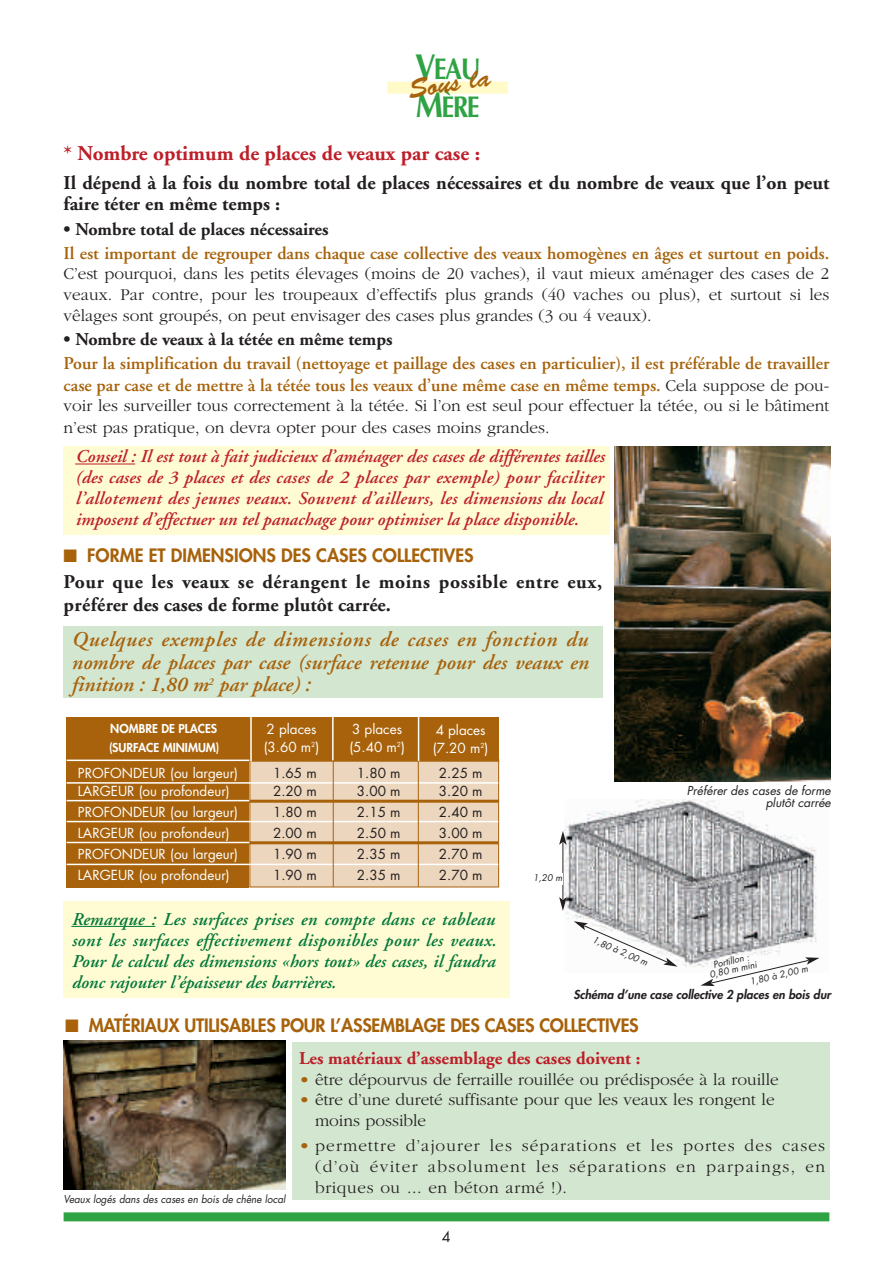
<style>
.page{position:relative;width:893px;height:1263px;background:#fff}
.page>*{position:absolute;margin:0;border:0;box-sizing:border-box;transform-origin:0 0}
.t1{font:700 30px/37.5px "Optima";letter-spacing:-.055em;color:#2da343;scale:.85 1}
.t2{font:27px "Brush Script";color:#a7620b}
.t3{font:italic 600 21px/22.5px "Adobe Garamond";color:#a7620b;text-align:justify}
.t4{font:700 21px "Adobe Garamond";color:#bd1f29}
.t5{font:700 19.5px/21px "Adobe Garamond";color:#231f20}
.t6{font:700 19.5px/22.5px "Adobe Garamond";letter-spacing:.03em;color:#231f20}
.t7{font:600 18px/21.6px "Adobe Garamond";color:#a7620b}
.t8{font:italic 600 18px/21px "Adobe Garamond";color:#bd1f29;text-align:justify}
.t9{font:italic 600 18px/21px "Adobe Garamond";color:#00783a;text-align:justify}
.t10{font:800 18px "Futura";letter-spacing:-.01em;color:#a7620b}
.t11{font:700 18px "Adobe Garamond";color:#231f20}
.t12{font:700 18px "Adobe Garamond";color:#bd1f29}
.t13{font:300 17.25px/20.7px "Garamond";color:#231f20;text-align:justify}
.t14{font:italic 14.4px "Futura";color:#231f20}
.t15{font:italic 13.5px/17.7px "Futura";color:#fff}
.t16{font:italic 13.5px "Futura";color:#231f20}
.t17{font:italic 800 12px "Futura";color:#231f20}
.t18{font:italic 12px/12px "Futura";color:#231f20;text-align:right}
.t19{font:800 12px/18.8px "Futura";color:#fff}
.t20{font:italic 10.5px "Futura";color:#231f20;scale:.95 1}
.t21{font:italic 9px/9px "Futura";color:#231f20;text-align:center}
.s1{font-size:36px}
.s2{font-family:"Garamond";font-weight:300;font-size:17.25px;color:#231f20}
.s3{color:#a7620b}
</style>
<div class="page">
<div style="left:292px;top:1042px;width:537px;height:158px;background:#d3e6d0"></div>
<div style="left:64px;top:901px;width:446px;height:96px;background:#fffbd2"></div>
<div style="left:64px;top:626px;width:539px;height:72px;background:#d3e6d0"></div>
<div style="left:387px;top:82px;width:121px;height:12px;background:#fffac7"></div>
<div style="left:64px;top:1212px;width:765px;height:9px;background:#2da343"></div>
<div style="left:64px;top:446px;width:546px;height:89px;background:#fffbd2"></div>
<svg style="left:75px;top:464px;width:12px;height:1px"></svg>
<hr style="left:87px;top:464px;width:48px;height:1px;background:#bd1f29">
<div style="left:67px;top:717px;width:432px;height:44px;background:#a7620b"></div>
<hr style="left:82px;top:926px;width:37px;height:1px;background:#00783a">
<hr style="left:118px;top:926px;width:37px;height:1px;background:#00783a">
<img style="left:614px;top:447px;width:216px;height:335px">
<img style="left:564px;top:800px;width:256px;height:167px">
<img style="left:64px;top:1040px;width:221px;height:150px">
<div style="left:250px;top:760px;width:248px;height:127px;background:#ecd6bd"></div>
<hr style="left:68px;top:800px;width:431px;height:3px;background:#a7620b">
<hr style="left:69px;top:759px;width:430px;height:3px;background:#a7620b">
<hr style="left:68px;top:841px;width:430px;height:3px;background:#a7620b">
<svg style="left:700px;top:957px;width:119px;height:29px"></svg>
<svg style="left:573px;top:921px;width:104px;height:46px"></svg>
<hr style="left:562px;top:842px;width:1px;height:58px;background:#231f20">
<svg style="left:559px;top:897px;width:7px;height:14px"></svg>
<svg style="left:559px;top:831px;width:7px;height:14px"></svg>
<hr style="left:250px;top:714px;width:2px;height:48px;background:#fff">
<hr style="left:332px;top:713px;width:1px;height:47px;background:#fff">
<hr style="left:418px;top:714px;width:1px;height:48px;background:#fff">
<div style="left:67px;top:760px;width:182px;height:127px;background:#a7620b"></div>
<hr style="left:67px;top:782px;width:431px;height:2px;background:#fff">
<hr style="left:67px;top:821px;width:431px;height:1px;background:#fff">
<hr style="left:67px;top:800px;width:182px;height:1px;background:#fff">
<hr style="left:67px;top:760px;width:182px;height:1px;background:#fff">
<hr style="left:67px;top:842px;width:182px;height:1px;background:#fff">
<hr style="left:67px;top:864px;width:431px;height:1px;background:#fff">
<hr style="left:333px;top:761px;width:1px;height:126px;background:#a7620b">
<hr style="left:418px;top:761px;width:1px;height:126px;background:#a7620b">
<h1 class="t1" style="left:415px;top:53px;width:79px"><span class="s1">V</span>EAU<br><span class="s1">M</span>ÈRE</h1>
<h2 class="t2" style="left:407px;top:82px;width:84px;rotate:-9deg">Sous la</h2>
<p class="t4" style="left:64px;top:145px;width:418px">* Nombre optimum de places de veaux par case :</p>
<p class="t5" style="left:64px;top:174px;width:767px">Il dépend à la fois du nombre total de places nécessaires et du nombre de veaux que l’on peut faire téter en même temps :</p>
<p class="t11" style="left:64px;top:222px;width:266px">• Nombre total de places nécessaires</p>
<p class="t7" style="left:64px;top:244px;width:767px">Il est important de regrouper dans chaque case collective des veaux homogènes en âges et surtout en poids.</p>
<p class="t13" style="left:64px;top:265px;width:767px">C’est pourquoi, dans les petits élevages (moins de 20 vaches), il vaut mieux aménager des cases de 2 veaux. Par contre, pour les troupeaux d’effectifs plus grands (40 vaches ou plus), et surtout si les vêlages sont groupés, on peut envisager des cases plus grandes (3 ou 4 veaux).</p>
<p class="t11" style="left:64px;top:332px;width:330px">• Nombre de veaux à la tétée en même temps</p>
<p class="t7" style="left:64px;top:354px;width:767px">Pour la simplification du travail (nettoyage et paillage des cases en particulier), il est préférable de travailler case par case et de mettre à la tétée tous les veaux d’une même case en même temps. <span class="s2">Cela suppose de pou-</span></p>
<p class="t13" style="left:64px;top:397px;width:767px;line-height:21.3px">voir les surveiller tous correctement à la tétée. Si l’on est seul pour effectuer la tétée, ou si le bâtiment n’est pas pratique, on devra opter pour des cases moins grandes.</p>
<p class="t8" style="left:75px;top:448px;width:530px">Conseil : Il est tout à fait judicieux d’aménager des cases de différentes tailles (des cases de 3 places et des cases de 2 places par exemple) pour faciliter l’allotement des jeunes veaux. Souvent d’ailleurs, les dimensions du local imposent d’effectuer un tel panachage pour optimiser la place disponible.</p>
<p class="t10" style="left:64px;top:546px;width:411px">■ FORME ET DIMENSIONS DES CASES COLLECTIVES</p>
<p class="t6" style="left:64px;top:573px;width:540px">Pour que les veaux se dérangent le moins possible entre eux, préférer des cases de forme plutôt carrée.</p>
<p class="t3" style="left:71px;top:630px;width:518px">Quelques exemples de dimensions de cases en fonction du nombre de places par case (surface retenue pour des veaux en finition : 1,80 m<sup>2</sup> par place) :</p>
<p class="t19" style="left:109px;top:720px;width:112px">NOMBRE DE PLACES (SURFACE MINIMUM)</p>
<p class="t15" style="left:264px;top:721px;width:57px">2 places (3.60 m<sup>2</sup>)</p>
<p class="t15" style="left:349px;top:721px;width:57px">3 places (5.40 m<sup>2</sup>)</p>
<p class="t15" style="left:433px;top:722px;width:57px">4 places (7 .20 m<sup>2</sup>)</p>
<p class="t15" style="left:78px;top:766px;width:162px">PROFONDEUR (ou largeur)</p>
<p class="t16" style="left:273px;top:767px;width:47px">1.65 m</p>
<p class="t16" style="left:357px;top:767px;width:47px">1.80 m</p>
<p class="t16" style="left:439px;top:767px;width:47px">2.25 m</p>
<p class="t15" style="left:78px;top:783px;width:153px">LARGEUR (ou profondeur)</p>
<p class="t16" style="left:273px;top:785px;width:47px">2.20 m</p>
<p class="t16" style="left:357px;top:785px;width:47px">3.00 m</p>
<p class="t16" style="left:439px;top:785px;width:47px">3.20 m</p>
<p class="t15" style="left:78px;top:804px;width:162px">PROFONDEUR (ou largeur)</p>
<p class="t16" style="left:273px;top:806px;width:47px">1.80 m</p>
<p class="t16" style="left:357px;top:806px;width:47px">2.15 m</p>
<p class="t16" style="left:439px;top:806px;width:47px">2.40 m</p>
<p class="t15" style="left:78px;top:825px;width:153px">LARGEUR (ou profondeur)</p>
<p class="t16" style="left:273px;top:827px;width:47px">2.00 m</p>
<p class="t16" style="left:357px;top:827px;width:47px">2.50 m</p>
<p class="t16" style="left:439px;top:827px;width:47px">3.00 m</p>
<p class="t15" style="left:78px;top:846px;width:162px">PROFONDEUR (ou largeur)</p>
<p class="t16" style="left:273px;top:848px;width:47px">1.90 m</p>
<p class="t16" style="left:357px;top:848px;width:47px">2.35 m</p>
<p class="t16" style="left:439px;top:848px;width:47px">2.70 m</p>
<p class="t15" style="left:78px;top:867px;width:153px">LARGEUR (ou profondeur)</p>
<p class="t16" style="left:273px;top:869px;width:47px">1.90 m</p>
<p class="t16" style="left:357px;top:869px;width:47px">2.35 m</p>
<p class="t16" style="left:439px;top:869px;width:47px">2.70 m</p>
<p class="t21" style="left:533px;top:874px;width:31px">1,20 m</p>
<p class="t18" style="left:686px;top:786px;width:145px">Préférer des cases de forme plutôt carrée</p>
<p class="t9" style="left:71px;top:910px;width:426px">Remarque : Les surfaces prises en compte dans ce tableau sont les surfaces effectivement disponibles pour les veaux.<br>Pour le calcul des dimensions «hors tout» des cases, il faudra donc rajouter l’épaisseur des barrières.</p>
<p class="t10" style="left:65px;top:1016px;width:575px">■ MATÉRIAUX UTILISABLES POUR L’ASSEMBLAGE DES CASES COLLECTIVES</p>
<p class="t12" style="left:299px;top:1051px;width:343px">Les matériaux d’assemblage des cases doivent :</p>
<p class="t13" style="left:299px;top:1071px;width:481px"><span class="s3">•</span> être dépourvus de ferraille rouillée ou prédisposée à la rouille</p>
<p class="t13" style="left:315px;top:1091px;width:461px;text-indent:-16px"><span class="s3">•</span> être d’une dureté suffisante pour que les veaux les rongent le moins possible</p>
<p class="t13" style="left:315px;top:1137px;width:511px;text-indent:-16px"><span class="s3">•</span> permettre d’ajourer les séparations et les portes des cases (d’où éviter absolument les séparations en parpaings, en briques ou ... en béton armé !).</p>
<p class="t21" style="left:594px;top:936px;width:61px;rotate:24deg">1,80 à 2,00 m</p>
<p class="t21" style="left:707px;top:963px;width:50px;rotate:-13deg">Portillon :<br>0,80 m mini</p>
<p class="t21" style="left:749px;top:978px;width:61px;rotate:-13deg">1,80 à 2,00 m</p>
<p class="t17" style="left:573px;top:989px;width:261px">Schéma d’une case collective 2 places en bois dur</p>
<p class="t20" style="left:64px;top:1194px;width:235px">Veaux logés dans des cases en bois de chêne local</p>
<p class="t14" style="left:442px;top:1230px;width:13px">4</p>
</div>
